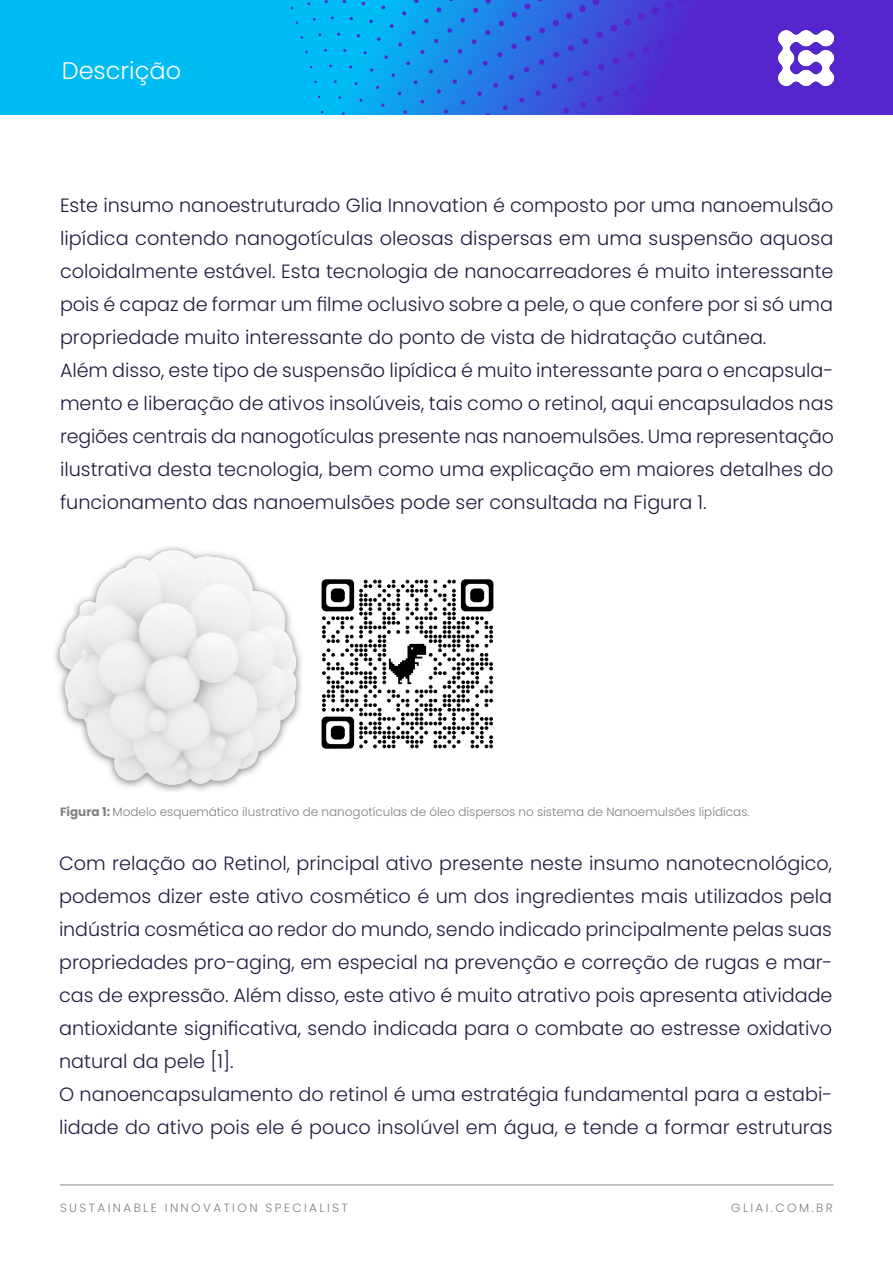
<style>
.page{position:relative;width:893px;height:1263px;background:#fff}
.page>*{position:absolute;margin:0;border:0;box-sizing:border-box;transform-origin:0 0}
.t1{font:300 24px "Poppins";color:#fff}
.t2{font:300 19.2px/33px "Poppins";color:#1e1e3e}
.t3{font:300 12px "Poppins";color:#808080}
.t4{font:300 12px "Poppins";letter-spacing:.2em;color:#818081}
.s1{font-weight:700}
</style>
<div class="page">
<hr style="left:60px;top:1185px;width:773px;height:1px;background:#878787">
<svg style="left:0;top:0;width:893px;height:115px;background:#129bec"></svg>
<svg style="left:250px;top:0;width:563px;height:115px;background:#2c6de0"></svg>
<img style="left:778px;top:30px;width:55px;height:56px">
<img style="left:54px;top:546px;width:247px;height:245px">
<img style="left:321px;top:579px;width:173px;height:170px">
<p class="t1" style="left:62px;top:56px;width:121px">Descrição</p>
<p class="t2" style="left:60px;top:188px;width:775px">Este insumo nanoestruturado Glia Innovation é composto por uma nanoemulsão lipídica contendo nanogotículas oleosas dispersas em uma suspensão aquosa coloidalmente estável. Esta tecnologia de nanocarreadores é muito interessante pois é capaz de formar um filme oclusivo sobre a pele, o que confere por si só uma propriedade muito interessante do ponto de vista de hidratação cutânea.<br>Além disso, este tipo de suspensão lipídica é muito interessante para o encapsula&shy;mento e liberação de ativos insolúveis, tais como o retinol, aqui encapsulados nas regiões centrais da nanogotículas presente nas nanoemulsões. Uma representação ilustrativa desta tecnologia, bem como uma explicação em maiores detalhes do funcionamento das nanoemulsões pode ser consultada na Figura 1.</p>
<p class="t3" style="left:60px;top:804px;width:691px"><span class="s1">Figura 1:</span> Modelo esquemático ilustrativo de nanogotículas de óleo dispersos no sistema de Nanoemulsões lipídicas.</p>
<p class="t2" style="left:59px;top:846px;width:775px">Com relação ao Retinol, principal ativo presente neste insumo nanotecnológico, podemos dizer este ativo cosmético é um dos ingredientes mais utilizados pela indústria cosmética ao redor do mundo, sendo indicado principalmente pelas suas propriedades pro-aging, em especial na prevenção e correção de rugas e mar&shy;cas de expressão. Além disso, este ativo é muito atrativo pois apresenta atividade antioxidante significativa, sendo indicada para o combate ao estresse oxidativo natural da pele [1].<br>O nanoencapsulamento do retinol é uma estratégia fundamental para a estabi&shy;lidade do ativo pois ele é pouco insolúvel em água, e tende a formar estruturas</p>
<p class="t4" style="left:60px;top:1201px;width:289px">SUSTAINABLE INNOVATION SPECIALIST</p>
<p class="t4" style="left:731px;top:1201px;width:103px">GLIAI.COM.BR</p>
</div>
